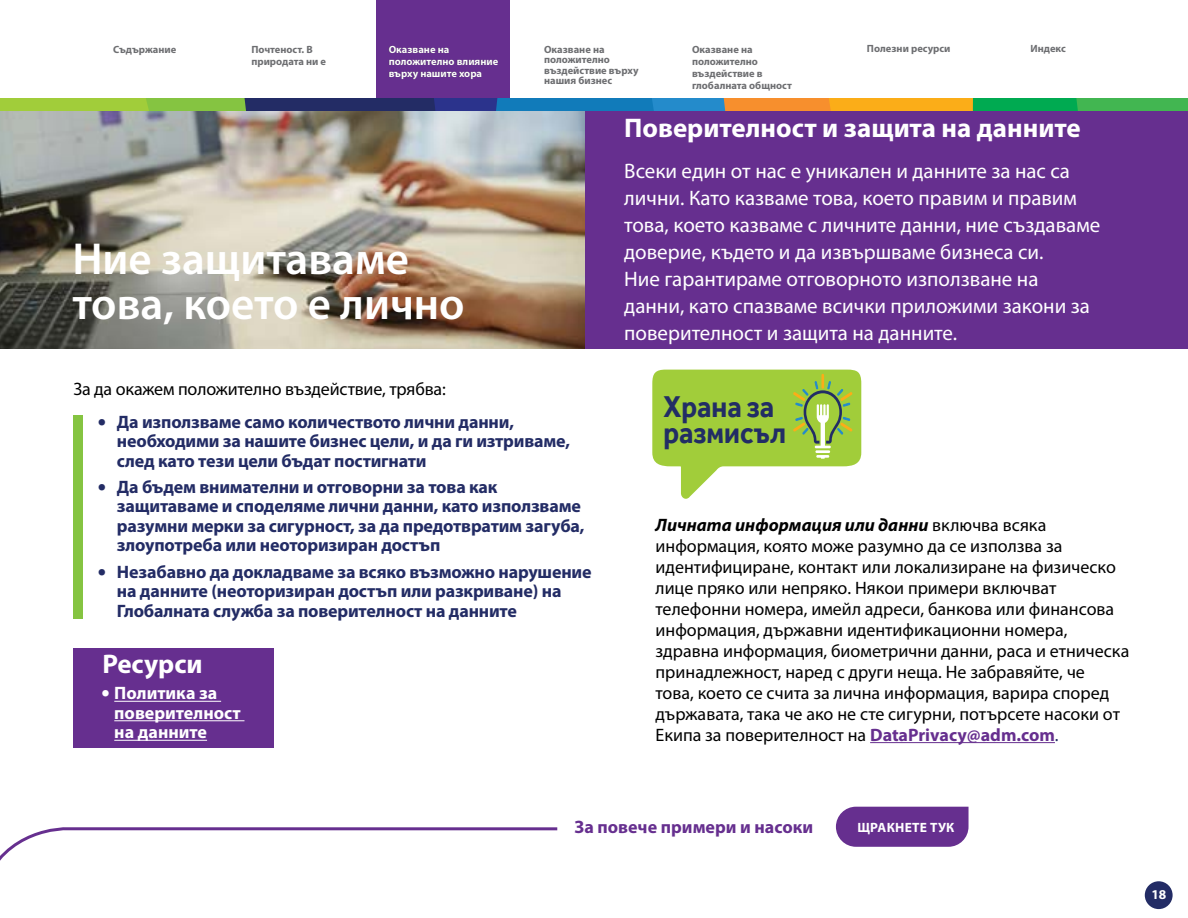
<style>
.page{position:relative;width:1188px;height:918px;background:#fff}
.page>*{position:absolute;margin:0;border:0;box-sizing:border-box;transform-origin:0 0}
.t1{font:600 45px/45px "Myriad Pro";color:#fff}
.t2{font:700 30.9px/26.5px "Effra";color:#222d65;scale:.89 1}
.t3{font:700 27px "Myriad Pro";color:#fff}
.t4{font:21px/27px "Myriad Pro";color:#fff}
.t5{font:18px/21px "Myriad Pro";color:#000}
.t6{font:700 18px/19.5px "Myriad Pro";letter-spacing:-.01em;color:#232c65}
.t7{font:700 18px/19.5px "Myriad Pro";color:#fff}
.t8{font:700 18px "Myriad Pro";color:#662f8f}
.t9{font:700 13.5px "Myriad Pro";letter-spacing:.02em;color:#fff}
.t10{font:700 10.5px/12px "Myriad Pro";color:#6d6e71}
.t11{font:700 10.5px/12px "Myriad Pro";color:#fff}
.s1{font-family:"Calibri"}
.s2{font-weight:700;font-style:italic}
.s3{font-weight:700;color:#662f8f}
.s4{color:#232c65}
</style>
<div class="page">
<div style="left:73px;top:648px;width:201px;height:99px;background:#662f8f"></div>
<img style="left:0;top:110px;width:585px;height:239px">
<div style="left:73px;top:416px;width:10px;height:203px;background:#85c441"></div>
<hr style="left:870px;top:742px;width:185px;height:1px;background:#662f8f">
<hr style="left:114px;top:701px;width:107px;height:1px;background:#fff">
<hr style="left:114px;top:720px;width:130px;height:1px;background:#fff">
<hr style="left:114px;top:740px;width:93px;height:1px;background:#fff">
<div style="left:376px;top:0;width:134px;height:98px;background:#662f8f"></div>
<div style="left:585px;top:110px;width:603px;height:239px;background:#662f8f"></div>
<svg style="left:0;top:827px;width:558px;height:34px"></svg>
<svg style="left:836px;top:807px;width:133px;height:40px;background:#6e3a95"></svg>
<svg style="left:652px;top:370px;width:209px;height:129px"></svg>
<div style="left:1145px;top:881px;width:28px;height:28px;background:#232c65;border-radius:50%"></div>
<svg style="left:0;top:98px;width:1188px;height:12px;background:#658d5e"></svg>
<p class="t10" style="left:113px;top:43px;width:65px">Съдържание</p>
<p class="t10" style="left:251px;top:43px;width:76px">Почтеност. В природата ни е</p>
<p class="t10" style="left:692px;top:43px;width:62px">Оказване на</p>
<p class="t10" style="left:867px;top:42px;width:85px">Полезни ресурси</p>
<p class="t10" style="left:1031px;top:42px;width:37px">Индекс</p>
<p class="t10" style="left:544px;top:43px;width:96px;line-height:10.5px">Оказване на положително въздействие върху нашия бизнес</p>
<p class="t11" style="left:389px;top:43px;width:111px">Оказване на положително влияние върху нашите хора</p>
<p class="t10" style="left:692px;top:55px;width:101px">положително въздействие в глобалната общност</p>
<h1 class="t1" style="left:72px;top:235px;width:394px">Ние защитаваме това, което е лично</h1>
<p class="t5" style="left:73px;top:378px;width:374px">За да окажем положително въздействие, трябва:</p>
<p class="t6" style="left:117px;top:411px;width:455px;text-indent:-19px"><span class="s1">•</span> Да използваме само количеството лични данни, необходими за нашите бизнес цели, и да ги изтриваме, след като тези цели бъдат постигнати</p>
<p class="t6" style="left:117px;top:477px;width:469px;text-indent:-19px"><span class="s1">•</span> Да бъдем внимателни и отговорни за това как защитаваме и споделяме лични данни, като използваме разумни мерки за сигурност, за да предотвратим загуба, злоупотреба или неоторизиран достъп</p>
<p class="t6" style="left:117px;top:561px;width:476px;text-indent:-19px"><span class="s1">•</span> Незабавно да докладваме за всяко възможно нарушение на данните (неоторизиран достъп или разкриване) на<br>Глобалната служба за поверителност на данните</p>
<h3 class="t3" style="left:102px;top:646px;width:102px">Ресурси</h3>
<p class="t7" style="left:114px;top:683px;width:128px;text-indent:-13px"><span class="s1">•</span> Политика за поверителност на данните</p>
<h3 class="t3" style="left:624px;top:110px;width:458px">Поверителност и защита на данните</h3>
<p class="t4" style="left:624px;top:157px;width:478px">Всеки един от нас е уникален и данните за нас са лични. Като казваме това, което правим и правим това, което казваме с личните данни, ние създаваме доверие, където и да извършваме бизнеса си.<br>Ние гарантираме отговорното използване на данни, като спазваме всички приложими закони за поверителност и защита на данните.</p>
<h2 class="t2" style="left:663px;top:393px;width:140px">Храна за размисъл</h2>
<p class="t5" style="left:656px;top:514px;width:475px"><span class="s2">Личната информация или данни</span> включва всяка информация, която може разумно да се използва за идентифициране, контакт или локализиране на физическо лице пряко или непряко. Някои примери включват телефонни номера, имейл адреси, банкова или финансова информация, държавни идентификационни номера, здравна информация, биометрични данни, раса и етническа принадлежност, наред с други неща. Не забравяйте, че<br>това, което се счита за лична информация, варира според държавата, така че ако не сте сигурни, потърсете насоки от Екипа за поверителност на <span class="s3">DataPrivacy@adm.com</span><span class="s4">.</span></p>
<p class="t8" style="left:575px;top:815px;width:240px">За повече примери и насоки</p>
<p class="t9" style="left:857px;top:818px;width:99px">ЩРАКНЕТЕ ТУК</p>
<p class="t9" style="left:1151px;top:885px;width:16px">18</p>
</div>
